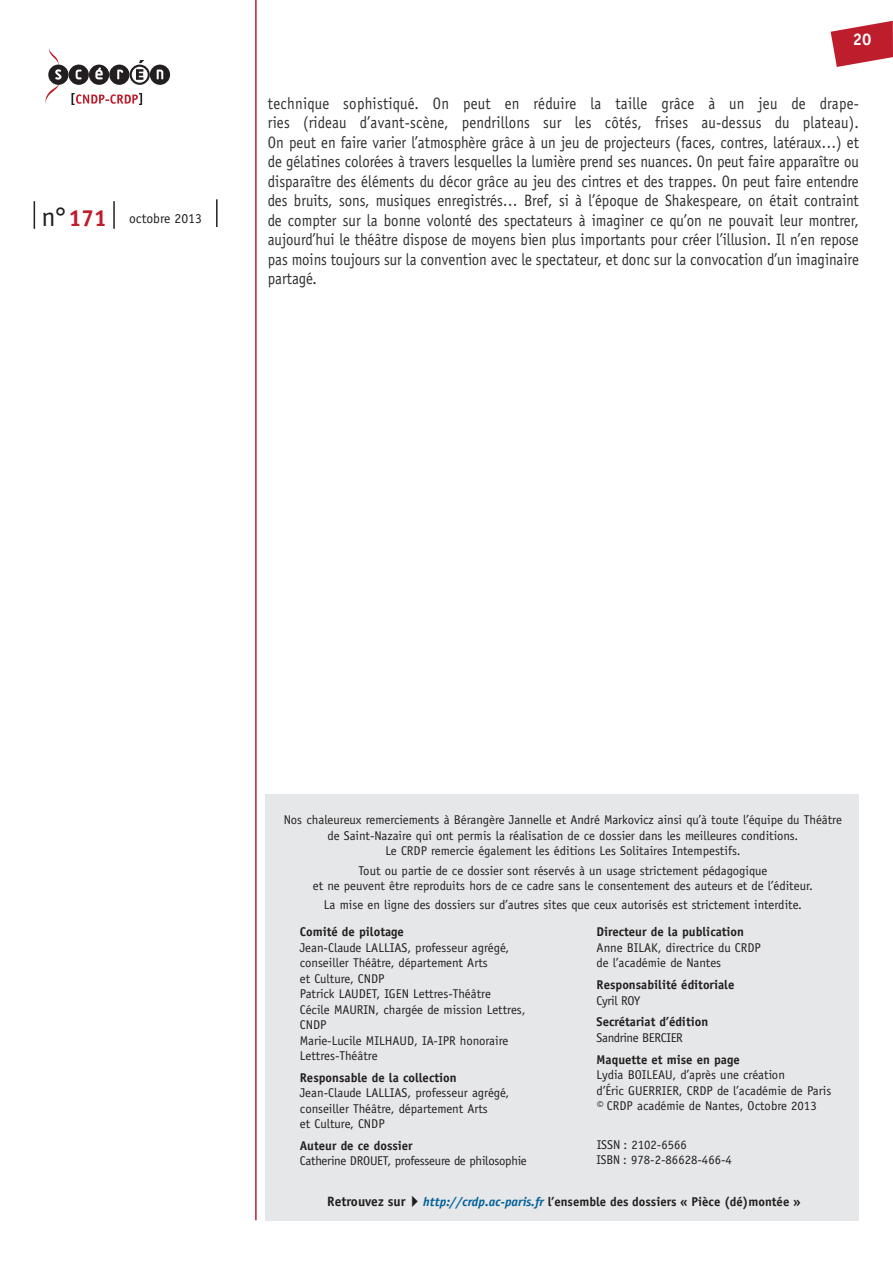
<style>
.page{position:relative;width:893px;height:1263px;background:#fff}
.page>*{position:absolute;margin:0;border:0;box-sizing:border-box;transform-origin:0 0}
.t1{font:700 16.8px "Officina Sans Std";color:#fff}
.t2{font:16.5px/19.5px "Officina Sans Std";color:#312f30;text-align:justify;scale:.9 1}
.t3{font:13.65px "Officina Sans Std";color:#231f20}
.t4{font:12.75px/15.5px "Officina Sans Std";color:#231f20}
.t5{font:12.75px/15.5px "Officina Sans LT";color:#231f20;text-align:center}
.t6{font:700 12.75px "Officina Sans Std";color:#231f20}
.t7{font:12.75px "Officina Sans Std";letter-spacing:-.02em;color:#231f20}
.t8{font:12.75px "Officina Sans Std";letter-spacing:-.025em;color:#231f20}
.s1{font-size:27.3px}
.s2{font-weight:700;font-size:23.4px;color:#be1d2c}
.s3{font-size:13.5px}
.s4{font-style:italic;color:#006099}
</style>
<div class="page">
<svg style="left:831px;top:21px;width:62px;height:46px"></svg>
<hr style="left:255px;top:0;width:2px;height:1220px;background:#be1d2c">
<hr style="left:216px;top:199px;width:2px;height:28px;background:#231f20">
<svg style="left:34px;top:201px;width:1px;height:28px"></svg>
<hr style="left:113px;top:201px;width:2px;height:28px;background:#231f20">
<svg style="left:45px;top:48px;width:125px;height:56px"></svg>
<div style="left:266px;top:794px;width:593px;height:426px;background:#e6e7e9"></div>
<p class="t3" style="left:42px;top:210px;width:162px"><span class="s1">n°</span> <span class="s2">171</span> octobre 2013</p>
<p class="t1" style="left:853px;top:29px;width:20px">20</p>
<p class="t2" style="left:268px;top:93px;width:658px">technique sophistiqué. On peut en réduire la taille grâce à un jeu de drape&shy;ries (rideau d’avant-scène, pendrillons sur les côtés, frises au-dessus du plateau).<br>On peut en faire varier l’atmosphère grâce à un jeu de projecteurs (faces, contres, latéraux…) et de gélatines colorées à travers lesquelles la lumière prend ses nuances. On peut faire apparaître ou disparaître des éléments du décor grâce au jeu des cintres et des trappes. On peut faire entendre des bruits, sons, musiques enregistrés… Bref, si à l’époque de Shakespeare, on était contraint de compter sur la bonne volonté des spectateurs à imaginer ce qu’on ne pouvait leur montrer, aujourd’hui le théâtre dispose de moyens bien plus importants pour créer l’illusion. Il n’en repose pas moins toujours sur la convention avec le spectateur, et donc sur la convocation d’un imaginaire partagé.</p>
<p class="t5" style="left:284px;top:812px;width:560px">Nos chaleureux remerciements à Bérangère Jannelle et André Markovicz ainsi qu’à toute l’équipe du Théâtre de Saint-Nazaire qui ont permis la réalisation de ce dossier dans les meilleures conditions.<br>Le CRDP remercie également les éditions Les Solitaires Intempestifs.</p>
<p class="t5" style="left:313px;top:862px;width:501px">Tout ou partie de ce dossier sont réservés à un usage strictement pédagogique<br>et ne peuvent être reproduits hors de ce cadre sans le consentement des auteurs et de l’éditeur.</p>
<p class="t5" style="left:324px;top:897px;width:479px">La mise en ligne des dossiers sur d’autres sites que ceux autorisés est strictement interdite.</p>
<p class="t6" style="left:300px;top:924px;width:106px">Comité de pilotage</p>
<p class="t4" style="left:300px;top:940px;width:211px">Jean-Claude LALLIAS, professeur agrégé, conseiller Théâtre, département Arts<br>et Culture, CNDP<br>Patrick LAUDET, IGEN Lettres-Théâtre<br>Cécile maurin</p>
<p class="t4" style="left:376px;top:1001px;width:151px">, chargée de mission Lettres,</p>
<p class="t4" style="left:300px;top:1017px;width:74px">CNDP<br>Marie-Lucile milhaud</p>
<p class="t4" style="left:414px;top:1032px;width:96px">, IA-IPR honoraire</p>
<p class="t4" style="left:300px;top:1048px;width:79px">Lettres-Théâtre</p>
<p class="t6" style="left:300px;top:1069px;width:158px">Responsable de la collection</p>
<p class="t4" style="left:300px;top:1085px;width:79px">Jean-Claude Lallias</p>
<p class="t4" style="left:300px;top:1085px;width:211px;text-indent:108px">, professeur agrégé, conseiller Théâtre, département Arts<br>et Culture, CNDP</p>
<p class="t6" style="left:300px;top:1138px;width:114px">Auteur de ce dossier</p>
<p class="t7" style="left:300px;top:1154px;width:228px">Catherine DROUET, professeure de philosophie</p>
<p class="t6" style="left:597px;top:924px;width:149px">Directeur de la publication</p>
<p class="t4" style="left:597px;top:940px;width:166px">Anne Bilak, directrice du CRDP de l’académie de Nantes</p>
<p class="t6" style="left:597px;top:977px;width:139px">Responsabilité éditoriale</p>
<p class="t4" style="left:597px;top:992px;width:32px">Cyril roy</p>
<p class="t6" style="left:597px;top:1014px;width:113px">Secrétariat d’édition</p>
<p class="t8" style="left:597px;top:1030px;width:88px">Sandrine BERCIER</p>
<p class="t6" style="left:597px;top:1051px;width:145px">Maquette et mise en page</p>
<p class="t4" style="left:597px;top:1067px;width:236px">Lydia BOILEAU, d’après une création<br>d’Éric GUERRIER, CRDP de l’académie de Paris © Crdp</p>
<p class="t4" style="left:637px;top:1098px;width:181px">académie de Nantes, Octobre 2013</p>
<p class="t4" style="left:596px;top:1137px;width:137px">ISSN : 2102-6566<br>ISBN : 978-2-86628-466-4</p>
<p class="t6" style="left:327px;top:1193px;width:475px"><span class="s3">Retrouvez sur</span>✔<span class="s4">http://crdp.ac-paris.fr</span> l’ensemble des dossiers « Pièce (dé)montée »</p>
</div>
